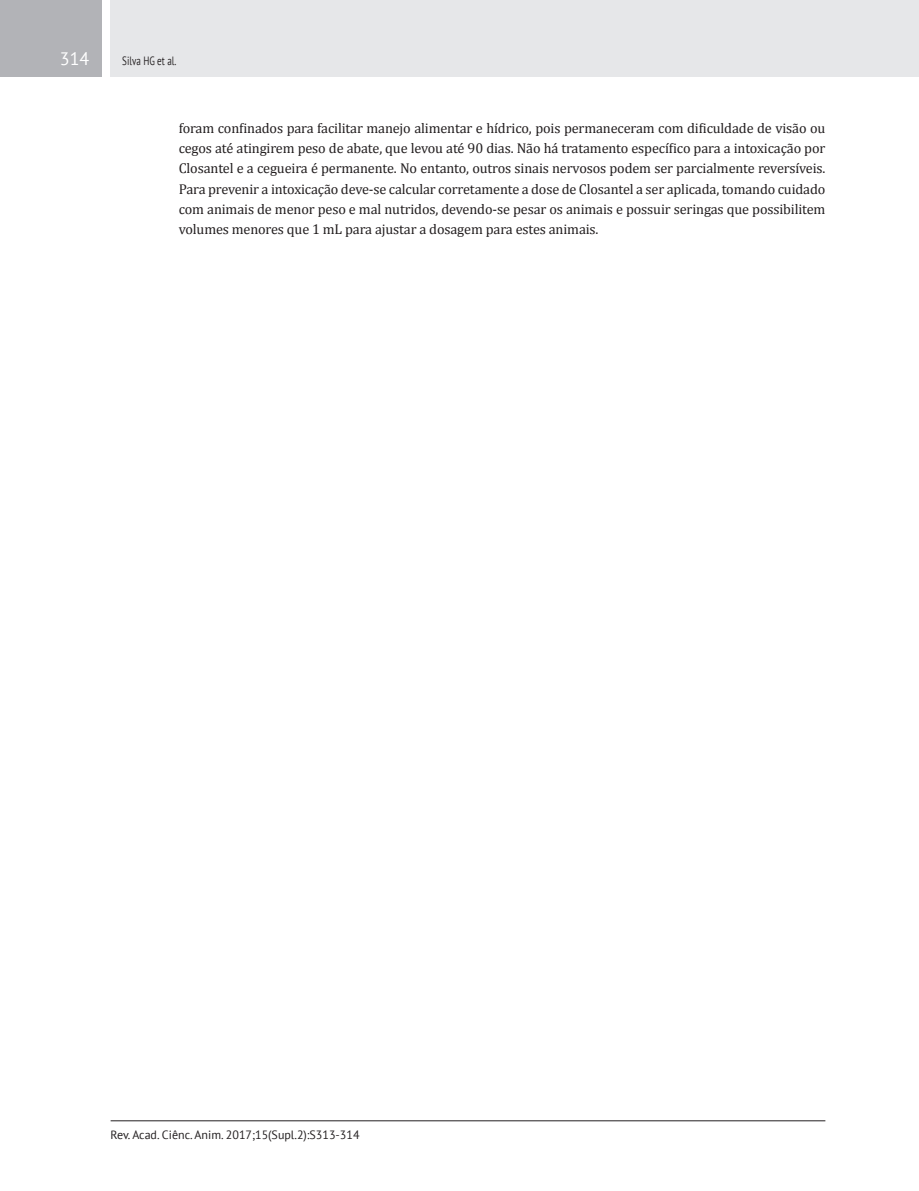
<style>
.page{position:relative;width:919px;height:1191px;background:#fff}
.page>*{position:absolute;margin:0;border:0;box-sizing:border-box;transform-origin:0 0}
.Número_de_páginas{font:18px "PT Sans";color:#fff}
.Texto_-_Resumo{font:14.25px/20.2px "Cambria";letter-spacing:-.01em;color:#231f20;text-align:justify}
.Rodapé{font:12px "PT Sans";color:#231f20}
.Cabeçalho{font:12px "PT Sans";color:#231f20;scale:.75 1}
</style>
<div class="page">
<div style="left:111px;top:0;width:807px;height:77px;background:#e6e7e9"></div>
<div style="left:0;top:0;width:102px;height:77px;background:#b2b3b7"></div>
<hr style="left:111px;top:1120px;width:714px;height:1px;background:#231f20">
<p class="Número_de_páginas" style="left:60px;top:47px;width:31px">314</p>
<p class="Cabeçalho" style="left:122px;top:53px;width:74px">Silva HG et al.</p>
<p class="Texto_-_Resumo" style="left:179px;top:118px;width:648px">foram confinados para facilitar manejo alimentar e hídrico, pois permaneceram com dificuldade de visão ou cegos até atingirem peso de abate, que levou até 90 dias. Não há tratamento específico para a intoxicação por Closantel e a cegueira é permanente. No entanto, outros sinais nervosos podem ser parcialmente reversíveis.<br>Para prevenir a intoxicação deve-se calcular corretamente a dose de Closantel a ser aplicada, tomando cuidado com animais de menor peso e mal nutridos, devendo-se pesar os animais e possuir seringas que possibilitem volumes menores que 1 mL para ajustar a dosagem para estes animais.</p>
<p class="Rodapé" style="left:111px;top:1126px;width:250px">Rev. Acad. Ciênc. Anim. 2017;15(Supl.2):S313-314</p>
</div>
